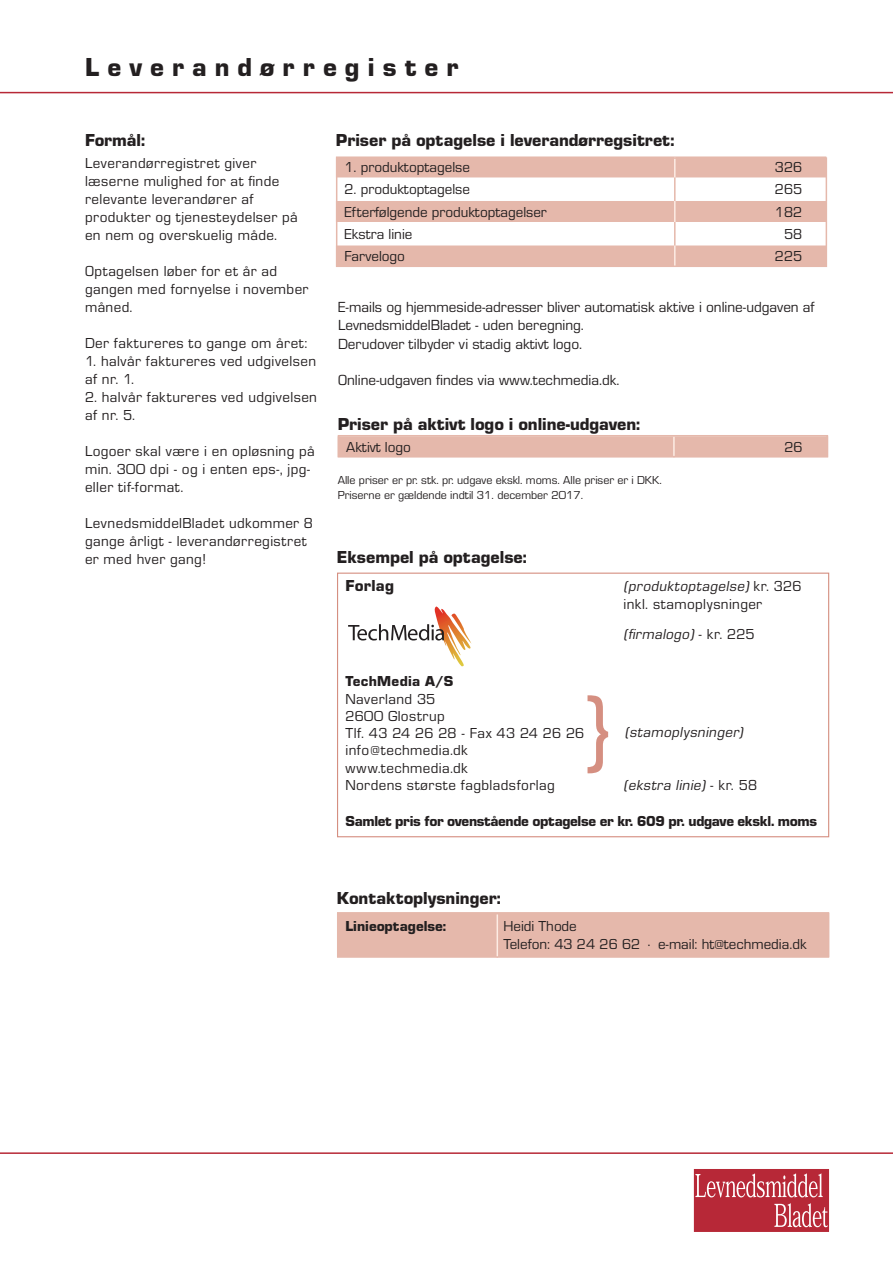
<style>
.page{position:relative;width:893px;height:1263px;background:#fff}
.page>*{position:absolute;margin:0;border:0;box-sizing:border-box;transform-origin:0 0}
.BROD{font:90px "Eurostile Roman DTC";color:#d58f81}
.t1{font:27px "Eurostile Black DTC";letter-spacing:.3em;color:#231f20}
.t2{font:18px "Eurostile Black DTC";color:#231f20}
.RUBRIK{font:16.5px "Eurostile Black DTC";letter-spacing:.02em;color:#231f20}
.t3{font:15.15px/18.1px "Eurostile Roman DTC";color:#231f20}
.BROD-2{font:15px/18px "Eurostile Roman DTC";letter-spacing:.025em;color:#231f20}
.BROD-3{font:15px "Eurostile Roman DTC";color:#231f20}
.RUBRIK-2{font:15px "Eurostile Black DTC";letter-spacing:-.02em;color:#231f20}
.RUBRIK-3{font:15px/18px "Eurostile Roman DTC";letter-spacing:.025em;color:#231f20}
.BROD-4{font:italic 15px "Eurostile Roman DTC";color:#231f20}
.RUBRIK-4{font:italic 15px "Eurostile Roman DTC";color:#231f20}
.RUBRIK-5{font:15px "Eurostile Black DTC";color:#231f20}
.RUBRIK-6{font:15px "Eurostile Black DTC";letter-spacing:.02em;color:#231f20}
.t4{font:12px "Eurostile Roman DTC";color:#231f20}
.s1{font-style:italic}
.s2{font-style:normal}
</style>
<div class="page">
<hr style="left:0;top:92px;width:893px;height:1px;background:#b72837">
<div style="left:693px;top:1168px;width:137px;height:64px;background:#b72837"></div>
<svg style="left:695px;top:1173px;width:128px;height:24px"></svg>
<svg style="left:774px;top:1203px;width:54px;height:24px"></svg>
<div style="left:692px;top:1167px;width:138px;height:66px;border:1px solid #fff"></div>
<hr style="left:0;top:1152px;width:893px;height:2px;background:#b72837">
<div style="left:338px;top:436px;width:490px;height:21px;background:#e5b8ab"></div>
<div style="left:338px;top:435px;width:490px;height:22px;border:2px solid #e5b8ab"></div>
<div style="left:336px;top:156px;width:490px;height:21px;background:#e5b8ab"></div>
<div style="left:336px;top:201px;width:490px;height:21px;background:#e5b8ab"></div>
<div style="left:336px;top:245px;width:490px;height:21px;background:#e5b8ab"></div>
<hr style="left:674px;top:157px;width:2px;height:109px;background:#e5b8ab">
<div style="left:336px;top:157px;width:491px;height:110px;border:2px solid #e5b8ab"></div>
<svg style="left:348px;top:606px;width:123px;height:60px"></svg>
<div style="left:337px;top:573px;width:492px;height:264px;border:1px solid #d58f81"></div>
<div style="left:337px;top:912px;width:492px;height:45px;background:#e5b8ab"></div>
<div style="left:337px;top:913px;width:492px;height:45px;border:2px solid #e5b8ab"></div>
<h2 class="t1" style="left:85px;top:52px;width:375px">Leverandørregister</h2>
<p class="t2" style="left:85px;top:130px;width:62px">Formål:</p>
<p class="BROD-2" style="left:85px;top:154px;width:173px">Leverandørregistret giver</p>
<p class="BROD-2" style="left:85px;top:172px;width:196px">læserne mulighed for at finde</p>
<p class="BROD-2" style="left:85px;top:190px;width:170px">relevante leverandører af</p>
<p class="BROD-2" style="left:85px;top:208px;width:214px">produkter og tjenesteydelser på en nem og overskuelig måde.</p>
<p class="BROD-2" style="left:85px;top:262px;width:194px">Optagelsen løber for et år ad</p>
<p class="BROD-2" style="left:85px;top:280px;width:225px">gangen med fornyelse i november måned.</p>
<p class="BROD-2" style="left:85px;top:334px;width:224px">Der faktureres to gange om året:</p>
<p class="BROD-2" style="left:85px;top:352px;width:233px">1. halvår faktureres ved udgivelsen af nr. 1.</p>
<p class="BROD-2" style="left:85px;top:388px;width:233px">2. halvår faktureres ved udgivelsen af nr. 5.</p>
<p class="BROD-2" style="left:85px;top:442px;width:231px">Logoer skal være i en opløsning på</p>
<p class="BROD-2" style="left:85px;top:460px;width:227px">min. 300 dpi - og i enten eps-, jpg-</p>
<p class="BROD-2" style="left:85px;top:478px;width:100px">eller tif-format.</p>
<p class="BROD-2" style="left:85px;top:514px;width:230px">LevnedsmiddelBladet udkommer 8 gange årligt - leverandørregistret er med hver gang!</p>
<p class="t2" style="left:336px;top:130px;width:340px">Priser på optagelse i leverandørregsitret:</p>
<p class="BROD-3" style="left:344px;top:159px;width:127px">1. produktoptagelse</p>
<p class="BROD-2" style="left:775px;top:158px;width:29px">326</p>
<p class="BROD-3" style="left:344px;top:182px;width:127px">2. produktoptagelse</p>
<p class="BROD-2" style="left:775px;top:181px;width:29px">265</p>
<p class="BROD-3" style="left:344px;top:204px;width:204px">Efterfølgende produktoptagelser</p>
<p class="BROD-2" style="left:775px;top:203px;width:29px">182</p>
<p class="BROD-3" style="left:344px;top:226px;width:69px">Ekstra linie</p>
<p class="BROD-2" style="left:784px;top:225px;width:20px">58</p>
<p class="BROD-3" style="left:344px;top:248px;width:62px">Farvelogo</p>
<p class="BROD-2" style="left:775px;top:247px;width:29px">225</p>
<p class="t3" style="left:338px;top:298px;width:478px">E-mails og hjemmeside-adresser bliver automatisk aktive i online-udgaven af<br>LevnedsmiddelBladet - uden beregning.</p>
<p class="t3" style="left:338px;top:335px;width:245px">Derudover tilbyder vi stadig aktivt logo.</p>
<p class="t3" style="left:338px;top:371px;width:283px">Online-udgaven findes via www.techmedia.dk.</p>
<p class="t2" style="left:338px;top:414px;width:304px">Priser på aktivt logo i online-udgaven:</p>
<p class="BROD-3" style="left:346px;top:439px;width:66px">Aktivt logo</p>
<p class="BROD-2" style="left:784px;top:438px;width:20px">26</p>
<p class="t4" style="left:338px;top:474px;width:326px">Alle priser er pr. stk. pr. udgave ekskl. moms. Alle priser er i DKK.</p>
<p class="t4" style="left:338px;top:489px;width:247px">Priserne er gældende indtil 31. december 2017.</p>
<p class="t2" style="left:337px;top:547px;width:191px">Eksempel på optagelse:</p>
<p class="RUBRIK" style="left:345px;top:577px;width:50px">Forlag</p>
<p class="RUBRIK-3" style="left:623px;top:577px;width:180px"><span class="s1">(produktoptagelse)</span> k r. 3 2 6 inkl. stamoplysninger</p>
<p class="RUBRIK-4" style="left:623px;top:626px;width:133px">(firmalogo) <span class="s2">- k r. 2 25</span></p>
<p class="RUBRIK-6" style="left:345px;top:673px;width:109px">TechMedia A/S</p>
<p class="BROD-2" style="left:345px;top:690px;width:91px">Naverland 35</p>
<p class="BROD-2" style="left:345px;top:707px;width:101px">2600 Glostrup</p>
<p class="BROD-2" style="left:345px;top:724px;width:240px">Tlf. 43 24 26 28 - Fax 43 24 26 26</p>
<p class="BROD-2" style="left:345px;top:742px;width:124px">info@techmedia.dk</p>
<p class="BROD-2" style="left:345px;top:759px;width:124px">www.techmedia.dk</p>
<p class="BROD-2" style="left:345px;top:776px;width:211px">Nordens største fagbladsforlag</p>
<p class="BROD-4" style="left:623px;top:777px;width:135px">(ekstra linie) <span class="s2">- k r. 5 8</span></p>
<p class="RUBRIK-2" style="left:345px;top:813px;width:473px">Samlet pris for ovenstående optagelse er kr. 609 pr. udgave ekskl. moms</p>
<p class="BROD" style="left:575px;top:679px;width:46px">}</p>
<p class="BROD-4" style="left:625px;top:724px;width:122px">(stamoplysninger)</p>
<p class="t2" style="left:337px;top:888px;width:165px">Kontaktoplysninger:</p>
<p class="RUBRIK-5" style="left:345px;top:917px;width:102px">Linieoptagelse:</p>
<p class="BROD-3" style="left:503px;top:918px;width:75px">Heidi Thode</p>
<p class="BROD-3" style="left:503px;top:936px;width:304px">Telefon: 43 24 26 62 · e-mail: ht@techmedia.dk</p>
</div>
